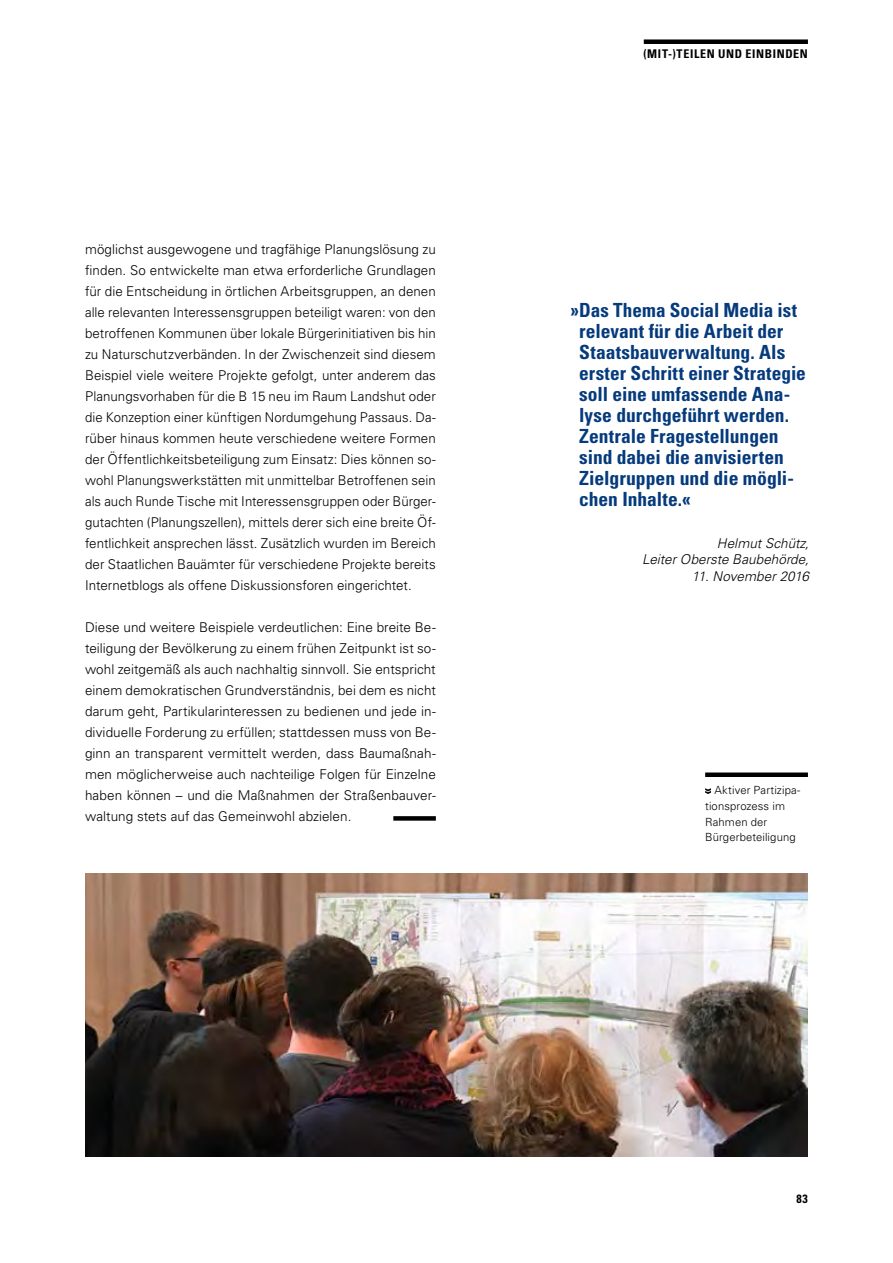
<style>
.page{position:relative;width:893px;height:1263px;background:#fff}
.page>*{position:absolute;margin:0;border:0;box-sizing:border-box;transform-origin:0 0}
.t1{font:700 condensed 19.5px/21px "Univers";color:#053a7c}
.p-Fließtext_schwarz_block{font:300 13.5px/21px "Univers";letter-spacing:.005em;color:#000;text-align:justify}
.t2{font:italic 300 13.5px/16.5px "Univers";letter-spacing:.005em;color:#000;text-align:right}
.t3{font:700 condensed 12px "Univers";letter-spacing:.055em;color:#000}
.t4{font:300 11.25px/15.8px "Univers";letter-spacing:.01em;color:#000}
</style>
<div class="page">
<div style="left:644px;top:39px;width:164px;height:5px;background:#000"></div>
<div style="left:705px;top:772px;width:103px;height:5px;background:#000"></div>
<svg style="left:705px;top:788px;width:6px;height:6px"></svg>
<img style="left:85px;top:873px;width:723px;height:284px">
<div style="left:393px;top:816px;width:43px;height:5px;background:#000"></div>
<p class="p-Fließtext_schwarz_block" style="left:85px;top:238px;width:352px">möglichst ausgewogene und tragfähige Planungslösung zu finden. So entwickelte man etwa erforderliche Grundlagen für die Entscheidung in örtlichen Arbeitsgruppen, an denen alle relevanten Interessensgruppen beteiligt waren: von den betroffenen Kommunen über lokale Bürgerinitiativen bis hin zu Naturschutzverbänden. In der Zwischenzeit sind diesem Beispiel viele weitere Projekte gefolgt, unter anderem das Planungsvorhaben für die B 15 neu im Raum Landshut oder die Konzeption einer künftigen Nordumgehung Passaus. Da&shy;rüber hinaus kommen heute verschiedene weitere Formen der Öffentlichkeitsbeteiligung zum Einsatz: Dies können so&shy;wohl Planungswerkstätten mit unmittelbar Betroffenen sein als auch Runde Tische mit Interessensgruppen oder Bürger&shy;gutachten (Planungszellen), mittels derer sich eine breite Öf&shy;fentlichkeit ansprechen lässt. Zusätzlich wurden im Bereich der Staatlichen Bauämter für verschiedene Projekte bereits Internetblogs als offene Diskussionsforen eingerichtet.</p>
<p class="p-Fließtext_schwarz_block" style="left:85px;top:616px;width:352px">Diese und weitere Beispiele verdeutlichen: Eine breite Be&shy;teiligung der Bevölkerung zu einem frühen Zeitpunkt ist so&shy;wohl zeitgemäß als auch nachhaltig sinnvoll. Sie entspricht einem demokratischen Grundverständnis, bei dem es nicht darum geht, Partikularinteressen zu bedienen und jede in&shy;dividuelle Forderung zu erfüllen; stattdessen muss von Be&shy;ginn an transparent vermittelt werden, dass Baumaßnah&shy;men möglicherweise auch nachteilige Folgen für Einzelne haben können – und die Maßnahmen der Straßenbauver&shy;waltung stets auf das Gemeinwohl abzielen.</p>
<p class="t3" style="left:643px;top:46px;width:166px">(MIT-)TEILEN UND EINBINDEN</p>
<p class="t1" style="left:579px;top:299px;width:228px;text-indent:-9px">»Das Thema Social Media ist relevant für die Arbeit der<br>Staatsbauverwaltung. Als erster Schritt einer Strategie soll eine umfassende Ana&shy;lyse durchgeführt werden.<br>Zentrale Fragestellungen sind dabei die anvisierten<br>Zielgruppen und die mögli&shy;chen Inhalte.«</p>
<p class="t2" style="left:642px;top:535px;width:168px">Helmut Schütz,<br>Leiter Oberste Baubehörde,</p>
<p class="t2" style="left:692px;top:568px;width:119px">11. November 2016</p>
<p class="t4" style="left:705px;top:782px;width:96px;text-indent:9px">Aktiver Partizipa&shy;tionsprozess im<br>Rahmen der<br>Bürgerbeteiligung</p>
<p class="t3" style="left:797px;top:1191px;width:13px">83</p>
</div>
